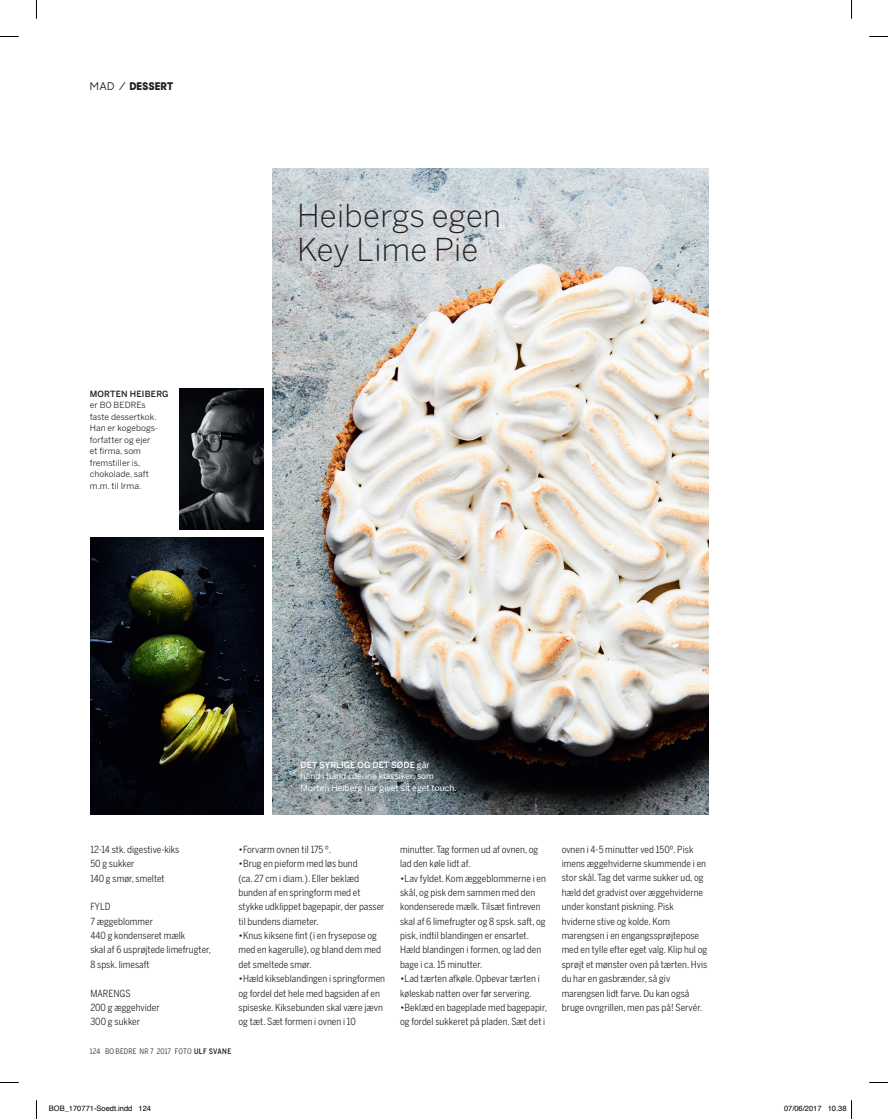
<style>
.page{position:relative;width:888px;height:1119px;background:#fff}
.page>*{position:absolute;margin:0;border:0;box-sizing:border-box;transform-origin:0 0}
.t1{font:300 31.25px/33.8px "Benton Sans";letter-spacing:.01em;color:#231f20}
.t2{font:800 10.62px "Sharp Sans No 2";letter-spacing:.05em;color:#231f20}
.t3{font:9.75px/14.4px "Benton Sans Cond";letter-spacing:.005em;color:#231f20}
.t4{font:8.5px/11.5px "Benton Sans";letter-spacing:.005em;color:#231f20}
.t5{font:8.5px/11.5px "Benton Sans";letter-spacing:.005em;color:#fff}
.t6{font:500 8.5px "Benton Sans";letter-spacing:.02em;color:#231f20}
.t7{font:7.5px "Helvetica";color:#000}
.t8{font:7.5px "Benton Sans Cond";letter-spacing:.01em;color:#231f20}
.s1{font-weight:500}
</style>
<div class="page">
<img style="left:273px;top:168px;width:435px;height:646px">
<img style="left:180px;top:388px;width:84px;height:141px">
<img style="left:90px;top:537px;width:174px;height:277px">
<svg style="left:0;top:36px;width:19px;height:1px"></svg>
<svg style="left:869px;top:36px;width:19px;height:1px"></svg>
<svg style="left:0;top:1082px;width:19px;height:1px"></svg>
<svg style="left:869px;top:1082px;width:19px;height:1px"></svg>
<svg style="left:36px;top:0;width:1px;height:19px"></svg>
<svg style="left:36px;top:1100px;width:1px;height:18px"></svg>
<svg style="left:851px;top:0;width:1px;height:19px"></svg>
<svg style="left:851px;top:1100px;width:1px;height:18px"></svg>
<p class="t2" style="left:90px;top:77px;width:85px"><span class="s1">MAD ∕</span> DESSERT</p>
<p class="t6" style="left:90px;top:388px;width:80px">MORTEN HEIBERG</p>
<p class="t4" style="left:90px;top:399px;width:70px">er BO BEDREs faste dessertkok.<br>Han er kogebogs&shy;forfatter og ejer et firma, som fremstiller is, chokolade, saft m.m. til Irma.</p>
<h1 class="t1" style="left:297px;top:198px;width:206px">Heibergs egen<br>Key Lime Pie</h1>
<p class="t5" style="left:301px;top:758px;width:158px"><span class="s1">DET SYRLIGE OG DET SØDE</span> går<br>hånd i hånd i denne klassiker, som<br>Morten Heiberg har givet sit eget touch.</p>
<p class="t3" style="left:90px;top:841px;width:91px">12-14 stk. digestive-kiks<br>50 g sukker<br>140 g smør, smeltet</p>
<p class="t3" style="left:90px;top:899px;width:122px">FYLD<br>7 æggeblommer<br>440 g kondenseret mælk<br>skal af 6 usprøjtede limefrugter,<br>8 spsk. limesaft</p>
<p class="t3" style="left:90px;top:985px;width:71px">MARENGS<br>200 g æggehvider<br>300 g sukker</p>
<p class="t3" style="left:238px;top:841px;width:94px">•Forvarm ovnen til 175 º.</p>
<p class="t3" style="left:238px;top:856px;width:148px">•Brug en pieform med løs bund<br>(ca. 27 cm i diam.). Eller beklæd bunden af en springform med et stykke udklippet bagepapir, der passer til bundens diameter.</p>
<p class="t3" style="left:238px;top:928px;width:144px">•Knus kiksene fint (i en frysepose og med en kagerulle), og bland dem med det smeltede smør.</p>
<p class="t3" style="left:238px;top:971px;width:148px">•Hæld kikseblandingen i springformen og fordel det hele med bagsiden af en spiseske. Kiksebunden skal være jævn og tæt. Sæt formen i ovnen i 10</p>
<p class="t8" style="left:90px;top:1046px;width:143px">124 BO BEDRE NR 7 2017 FOTO <span class="s1">ULF SVANE</span></p>
<p class="t3" style="left:400px;top:841px;width:140px">minutter. Tag formen ud af ovnen, og lad den køle lidt af.</p>
<p class="t3" style="left:400px;top:870px;width:147px">•Lav fyldet. Kom æggeblommerne i en skål, og pisk dem sammen med den kondenserede mælk. Tilsæt fintreven skal af 6 limefrugter og 8 spsk. saft, og pisk, indtil blandingen er ensartet.<br>Hæld blandingen i formen, og lad den bage i ca. 15 minutter.</p>
<p class="t3" style="left:400px;top:971px;width:141px">•Lad tærten afkøle. Opbevar tærten i køleskab natten over før servering.</p>
<p class="t3" style="left:400px;top:999px;width:148px">•Beklæd en bageplade med bagepapir, og fordel sukkeret på pladen. Sæt det i</p>
<p class="t3" style="left:562px;top:841px;width:147px">ovnen i 4-5 minutter ved 150º. Pisk imens æggehviderne skummende i en stor skål. Tag det varme sukker ud, og hæld det gradvist over æggehviderne under konstant piskning. Pisk hviderne stive og kolde. Kom marengsen i en engangssprøjtepose med en tylle efter eget valg. Klip hul og sprøjt et mønster oven på tærten. Hvis du har en gasbrænder, så giv marengsen lidt farve. Du kan også bruge ovngrillen, men pas på! Servér.</p>
<p class="t7" style="left:49px;top:1102px;width:104px">BOB_170771-Soedt.indd 124</p>
<p class="t7" style="left:784px;top:1102px;width:64px">07/06/2017 10.38</p>
</div>
